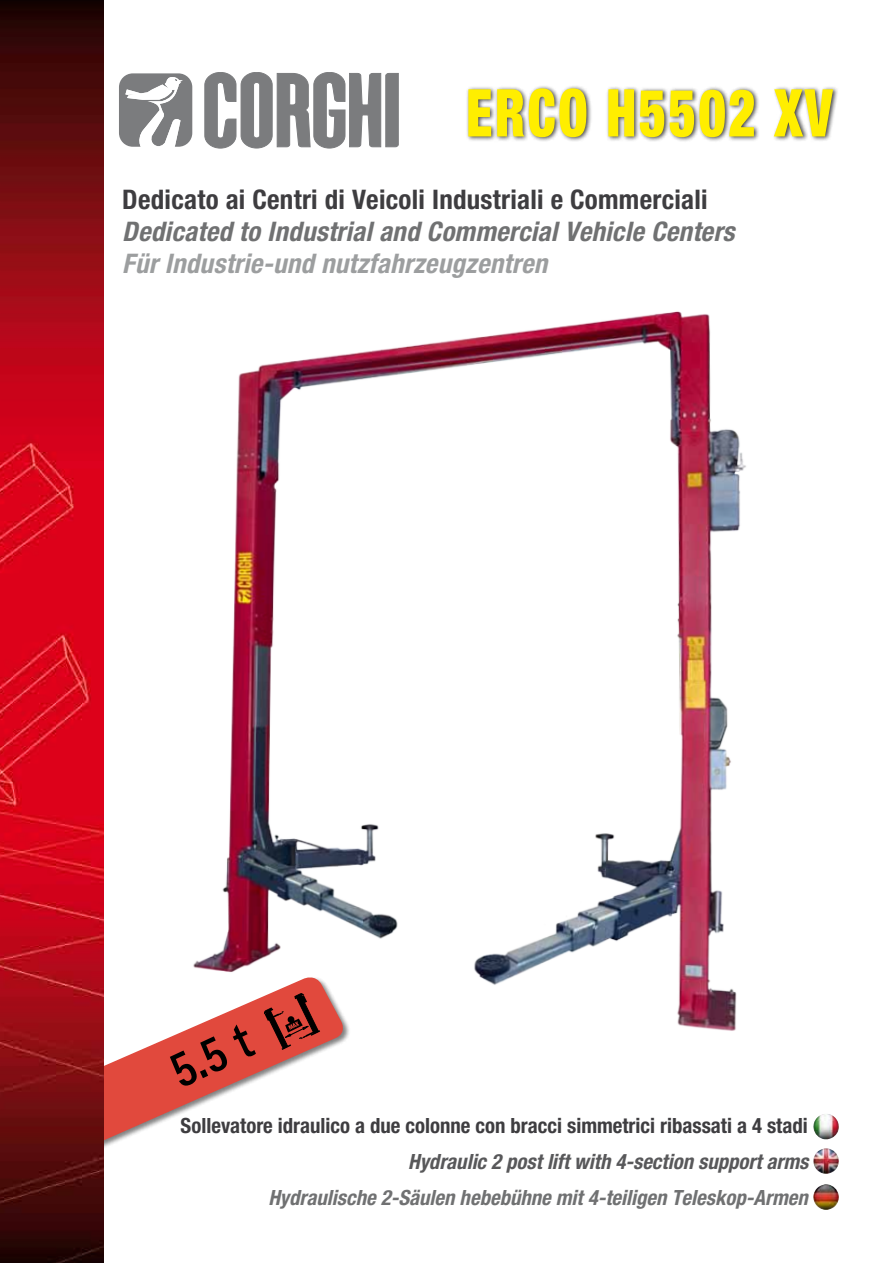
<style>
.page{position:relative;width:893px;height:1263px;background:#fff}
.page>*{position:absolute;margin:0;border:0;box-sizing:border-box;transform-origin:0 0}
.t1{font:900 condensed 66px "Helvetica Neue";letter-spacing:.045em;color:#fe0;scale:.8 1}
.t2{font:800 52.5px "Rotis Sans Serif Std";color:#000;scale:.8 1}
.t3{font:700 condensed 27px "Helvetica Neue LT Std";letter-spacing:.01em;color:#3e3d40}
.t4{font:italic 700 condensed 27px "Helvetica Neue LT Std";letter-spacing:.01em;color:#707172}
.t5{font:italic 700 condensed 27px "Helvetica Neue LT Std";letter-spacing:.01em;color:#9c9e9f}
.t6{font:700 condensed 21px "Helvetica Neue LT Std";color:#3e3d40}
.t7{font:italic 700 condensed 21px "Helvetica Neue LT Std";color:#707172}
.t8{font:italic 700 condensed 21px "Helvetica Neue LT Std";color:#58585a}
</style>
<div class="page">
<svg style="left:103px;top:973px;width:229px;height:270px"></svg>
<img style="left:0;top:0;width:103px;height:1263px">
<svg style="left:256px;top:1047px;width:74px;height:10px"></svg>
<svg style="left:205px;top:72px;width:193px;height:76px"></svg>
<svg style="left:119px;top:73px;width:73px;height:74px"></svg>
<div style="left:465px;top:85px;width:374px;height:58px;background:#000;opacity:.75"></div>
<img style="left:170px;top:311px;width:576px;height:736px">
<img style="left:813px;top:1114px;width:26px;height:25px">
<img style="left:813px;top:1148px;width:26px;height:26px">
<img style="left:813px;top:1184px;width:26px;height:26px">
<h1 class="t1" style="left:466px;top:72px;width:459px">ERCO H5502 XV</h1>
<p class="t3" style="left:122px;top:183px;width:587px">Dedicato ai Centri di Veicoli Industriali e Commerciali</p>
<p class="t4" style="left:122px;top:215px;width:614px">Dedicated to Industrial and Commercial Vehicle Centers</p>
<p class="t5" style="left:122px;top:247px;width:427px">Für Industrie-und nutzfahrzeugzentren</p>
<h2 class="t2" style="left:158px;top:1042px;width:107px;rotate:-25deg">5.5 t</h2>
<p class="t6" style="left:181px;top:1112px;width:629px">Sollevatore idraulico a due colonne con bracci simmetrici ribassati a 4 stadi</p>
<p class="t8" style="left:408px;top:1148px;width:402px">Hydraulic 2 post lift with 4-section support arms</p>
<p class="t7" style="left:268px;top:1184px;width:541px">Hydraulische 2-Säulen hebebühne mit 4-teiligen Teleskop-Armen</p>
</div>
